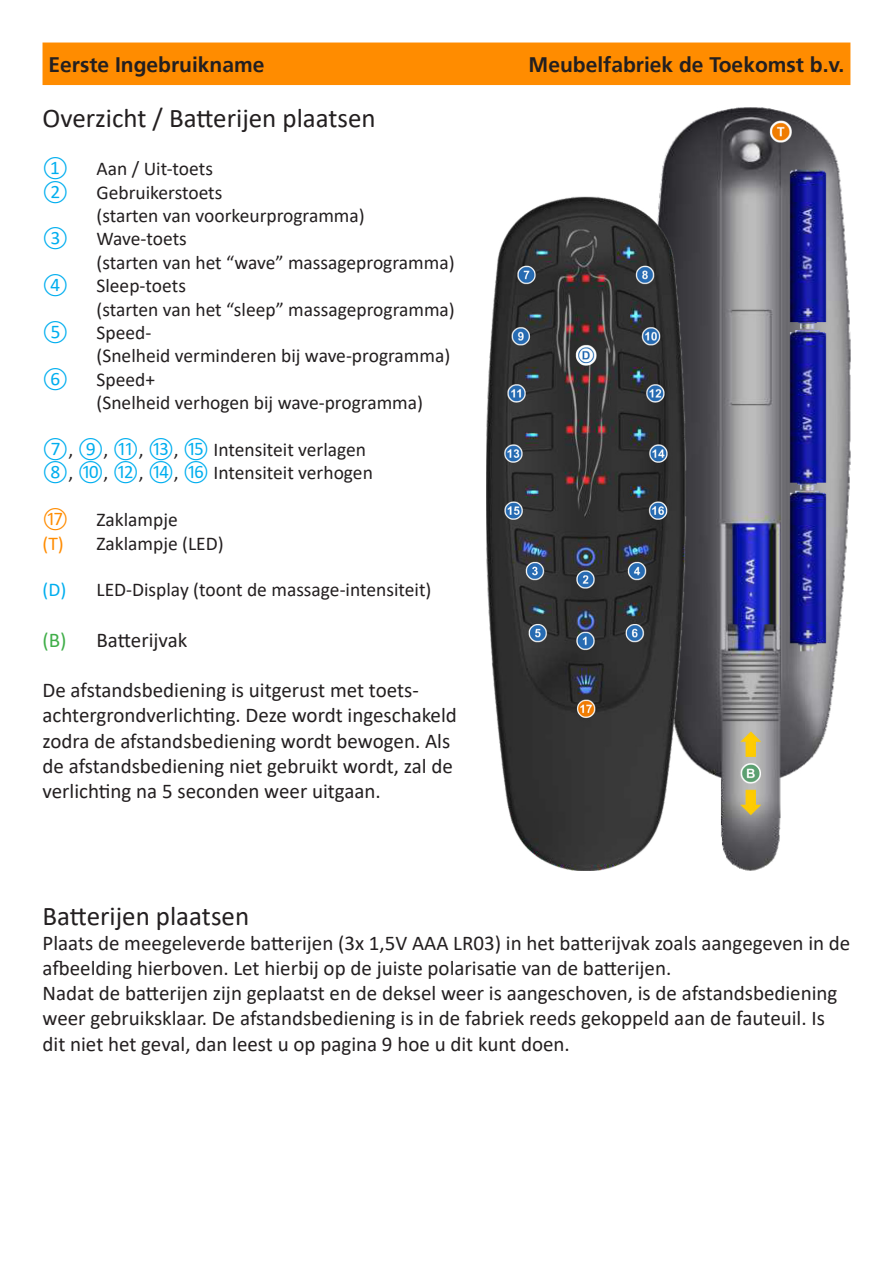
<style>
.page{position:relative;width:893px;height:1263px;background:#fff}
.page>*{position:absolute;margin:0;border:0;box-sizing:border-box;transform-origin:0 0}
.t1{font:27px "Calibri";color:#231f20}
.t2{font:21px/25.2px "Calibri";color:#231f20}
.t3{font:700 21px "Frutiger";color:#231f20}
.t4{font:19.5px "Calibri";color:#231f20}
.t5{font:19.5px "Calibri";color:#00aeef}
.t6{font:19.5px "Calibri";color:#ff8c00}
.s1{color:#00aeef}
.s2{color:#ff8c00}
.s3{color:#40ae49}
</style>
<div class="page">
<div style="left:43px;top:43px;width:807px;height:42px;background:#ff8c00"></div>
<img style="left:486px;top:107px;width:364px;height:764px">
<p class="t3" style="left:49px;top:52px;width:217px">Eerste Ingebruikname</p>
<p class="t3" style="left:529px;top:52px;width:317px">Meubelfabriek de Toekomst b.v.</p>
<p class="t1" style="left:43px;top:99px;width:335px">Overzicht / Batterijen plaatsen</p>
<p class="t5" style="left:43px;top:155px;width:27px">①</p>
<p class="t4" style="left:97px;top:155px;width:118px">Aan / Uit-toets</p>
<p class="t5" style="left:43px;top:179px;width:27px">②</p>
<p class="t4" style="left:97px;top:179px;width:127px">Gebruikerstoets</p>
<p class="t4" style="left:97px;top:202px;width:270px">(starten van voorkeurprogramma)</p>
<p class="t5" style="left:43px;top:225px;width:27px">③</p>
<p class="t4" style="left:97px;top:225px;width:92px">Wave-toets</p>
<p class="t4" style="left:97px;top:249px;width:360px">(starten van het “wave” massageprogramma)</p>
<p class="t5" style="left:43px;top:272px;width:27px">④</p>
<p class="t4" style="left:97px;top:272px;width:91px">Sleep-toets</p>
<p class="t4" style="left:97px;top:296px;width:360px">(starten van het “sleep” massageprogramma)</p>
<p class="t5" style="left:43px;top:319px;width:27px">⑤</p>
<p class="t4" style="left:97px;top:319px;width:56px">Speed-</p>
<p class="t4" style="left:97px;top:342px;width:355px">(Snelheid verminderen bij wave-programma)</p>
<p class="t5" style="left:43px;top:366px;width:27px">⑥</p>
<p class="t4" style="left:97px;top:366px;width:60px">Speed+</p>
<p class="t4" style="left:97px;top:389px;width:328px">(Snelheid verhogen bij wave-programma)</p>
<p class="t4" style="left:43px;top:436px;width:325px"><span class="s1">⑦</span>, <span class="s1">⑨</span>, <span class="s1">⑪</span>, <span class="s1">⑬</span>, <span class="s1">⑮</span> Intensiteit verlagen</p>
<p class="t4" style="left:43px;top:459px;width:332px"><span class="s1">⑧</span>, <span class="s1">⑩</span>, <span class="s1">⑫</span>, <span class="s1">⑭</span>, <span class="s1">⑯</span> Intensiteit verhogen</p>
<p class="t6" style="left:43px;top:506px;width:27px">⑰</p>
<p class="t4" style="left:97px;top:506px;width:83px">Zaklampje</p>
<p class="t4" style="left:43px;top:530px;width:183px"><span class="s2">(T)</span> Zaklampje (LED)</p>
<p class="t4" style="left:43px;top:576px;width:390px"><span class="s1">(D)</span> LED-Display (toont de massage-intensiteit)</p>
<p class="t2" style="left:43px;top:627px;width:146px"><span class="s3">(B)</span> Batterijvak</p>
<p class="t2" style="left:43px;top:677px;width:378px">De afstandsbediening is uitgerust met toets-</p>
<p class="t2" style="left:43px;top:702px;width:416px">achtergrondverlichting. Deze wordt ingeschakeld zodra de afstandsbediening wordt bewogen. Als de afstandsbediening niet gebruikt wordt, zal de verlichting na 5 seconden weer uitgaan.</p>
<p class="t1" style="left:43px;top:897px;width:208px">Batterijen plaatsen</p>
<p class="t2" style="left:43px;top:930px;width:809px">Plaats de meegeleverde batterijen (3x 1,5V AAA LR03) in het batterijvak zoals aangegeven in de afbeelding hierboven. Let hierbij op de juiste polarisatie van de batterijen.</p>
<p class="t2" style="left:43px;top:980px;width:796px">Nadat de batterijen zijn geplaatst en de deksel weer is aangeschoven, is de afstandsbediening weer gebruiksklaar. De afstandsbediening is in de fabriek reeds gekoppeld aan de fauteuil. Is dit niet het geval, dan leest u op pagina 9 hoe u dit kunt doen.</p>
</div>
